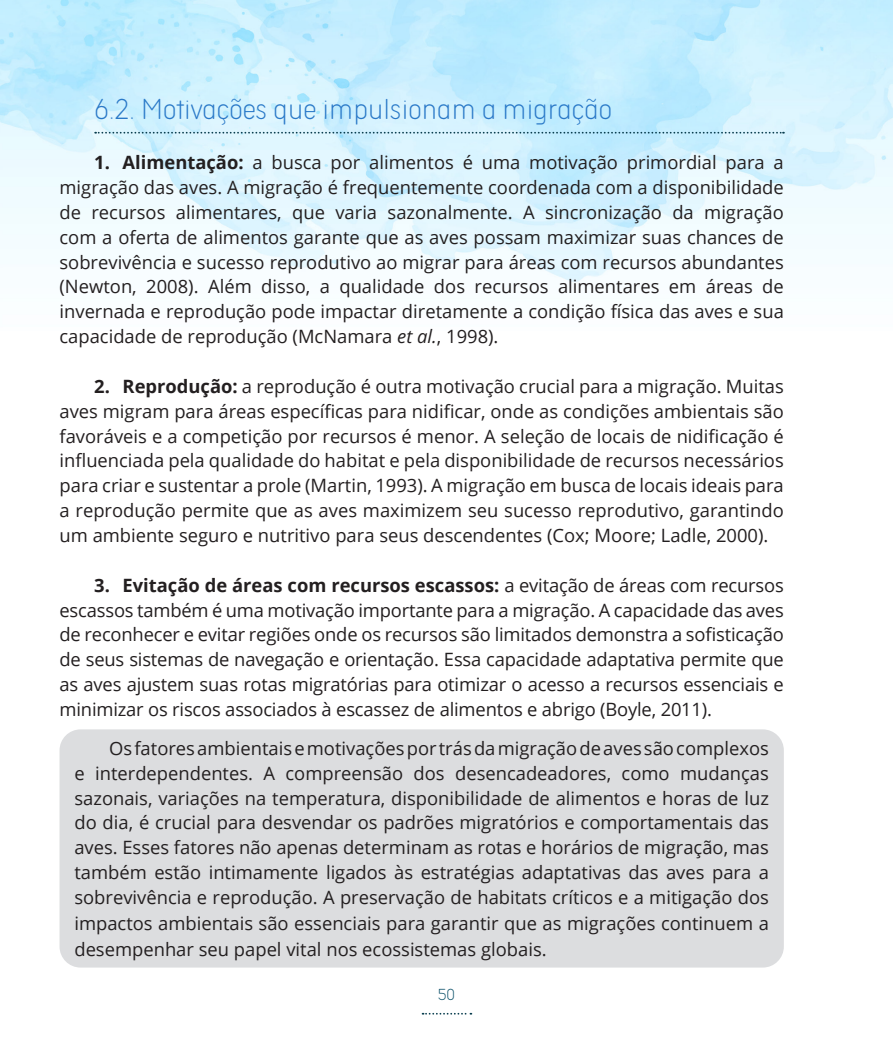
<style>
.page{position:relative;width:893px;height:1042px;background:#fff}
.page>*{position:absolute;margin:0;border:0;box-sizing:border-box;transform-origin:0 0}
.subtitulo_principal{font:300 expanded 31.5px "Aristotelica Pro Cnd Txt";color:#2a79c8}
.t1{font:18.38px/24.8px "Open Sans";color:#231f20;text-align:justify}
.t2{font:300 expanded 17.5px "Aristotelica Pro Cnd Txt";color:#084e67}
.s1{font-weight:700}
.s2{font-style:italic}
</style>
<div class="page">
<img style="left:0;top:0;width:893px;height:284px">
<svg style="left:423px;top:1013px;width:48px;height:1px"></svg>
<div style="left:60px;top:729px;width:724px;height:238px;background:#dcdddf;border-radius:21px"></div>
<svg style="left:95px;top:132px;width:689px;height:2px"></svg>
<p class="subtitulo_principal" style="left:94px;top:86px;width:519px">6.2. Motivações que impulsionam a migração</p>
<p class="t1" style="left:60px;top:149px;width:726px;text-indent:35px"><span class="s1">1. Alimentação:</span> a busca por alimentos é uma motivação primordial para a migração das aves. A migração é frequentemente coordenada com a disponibilidade de recursos alimentares, que varia sazonalmente. A sincronização da migração com a oferta de alimentos garante que as aves possam maximizar suas chances de sobrevivência e sucesso reprodutivo ao migrar para áreas com recursos abundantes (Newton, 2008). Além disso, a qualidade dos recursos alimentares em áreas de invernada e reprodução pode impactar diretamente a condição física das aves e sua capacidade de reprodução (McNamara <span class="s2">et al.</span>, 1998).</p>
<p class="t1" style="left:60px;top:373px;width:726px;text-indent:35px"><span class="s1">2. Reprodução:</span> a reprodução é outra motivação crucial para a migração. Muitas aves migram para áreas específicas para nidificar, onde as condições ambientais são favoráveis e a competição por recursos é menor. A seleção de locais de nidificação é influenciada pela qualidade do habitat e pela disponibilidade de recursos necessários para criar e sustentar a prole (Martin, 1993). A migração em busca de locais ideais para a reprodução permite que as aves maximizem seu sucesso reprodutivo, garantindo um ambiente seguro e nutritivo para seus descendentes (Cox; Moore; Ladle, 2000).</p>
<p class="t1" style="left:60px;top:572px;width:726px;text-indent:35px"><span class="s1">3. Evitação de áreas com recursos escassos:</span> a evitação de áreas com recursos escassos também é uma motivação importante para a migração. A capacidade das aves de reconhecer e evitar regiões onde os recursos são limitados demonstra a sofisticação de seus sistemas de navegação e orientação. Essa capacidade adaptativa permite que as aves ajustem suas rotas migratórias para otimizar o acesso a recursos essenciais e minimizar os riscos associados à escassez de alimentos e abrigo (Boyle, 2011).</p>
<p class="t1" style="left:74px;top:735px;width:696px;text-indent:35px">Os fatores ambientais e motivações por trás da migração de aves são complexos e interdependentes. A compreensão dos desencadeadores, como mudanças sazonais, variações na temperatura, disponibilidade de alimentos e horas de luz do dia, é crucial para desvendar os padrões migratórios e comportamentais das aves. Esses fatores não apenas determinam as rotas e horários de migração, mas também estão intimamente ligados às estratégias adaptativas das aves para a sobrevivência e reprodução. A preservação de habitats críticos e a mitigação dos impactos ambientais são essenciais para garantir que as migrações continuem a desempenhar seu papel vital nos ecossistemas globais.</p>
<p class="t2" style="left:438px;top:982px;width:18px">50</p>
</div>
